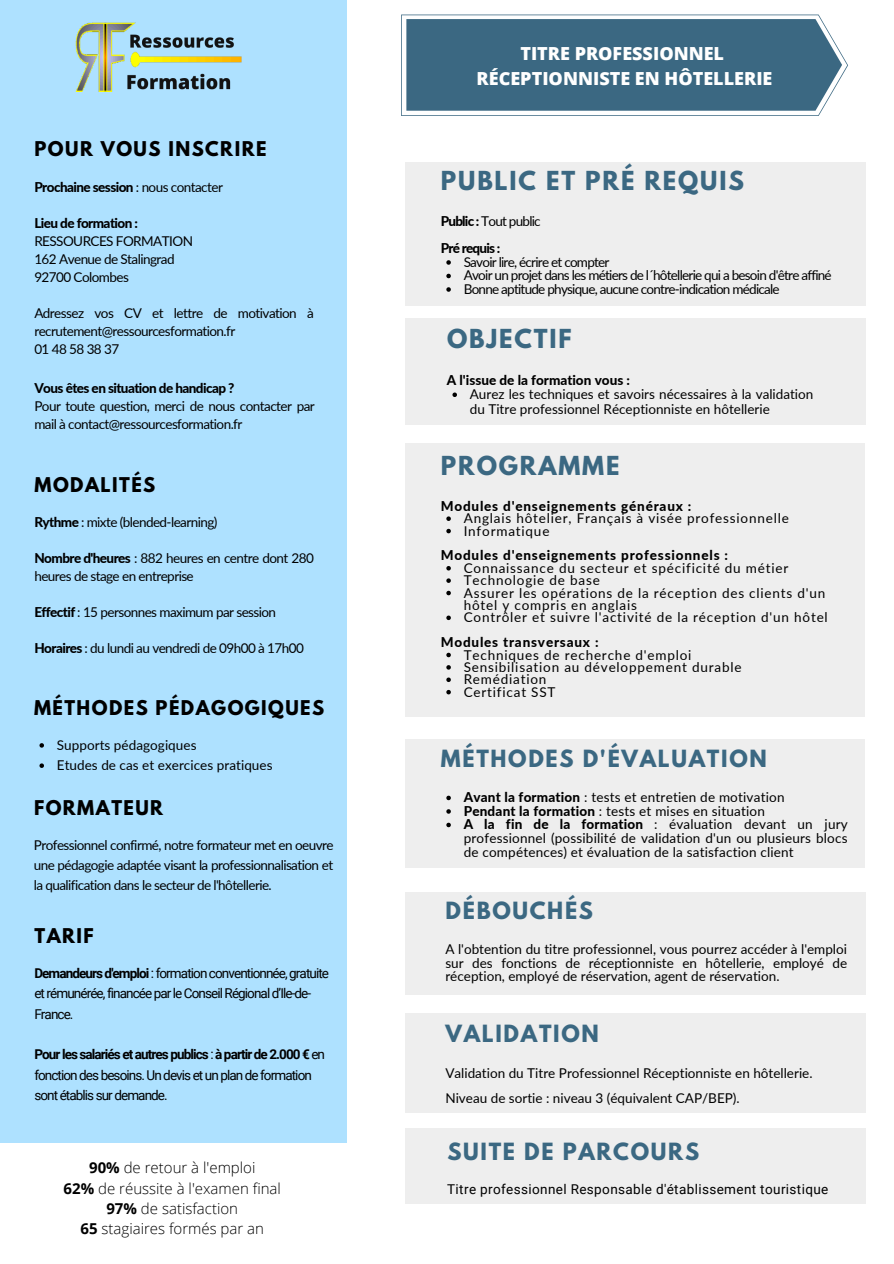
<style>
.page{position:relative;width:894px;height:1264px;background:#fff}
.page>*{position:absolute;margin:0;border:0;box-sizing:border-box;transform-origin:0 0}
.t1{font:700 23.25px "League Spartan";letter-spacing:.08em;color:#3b6882}
.t2{font:700 21px "League Spartan";letter-spacing:.08em;color:#3b6882}
.t3{font:700 18px "League Spartan";letter-spacing:.08em;color:#000}
.t4{font:800 18px "Open Sans";color:#fff}
.t5{font:300 15px "Open Sans";color:#000}
.t6{font:13.5px/13.5px "Lato";color:#000;text-align:justify}
.t7{font:13.5px/18px "Lato";letter-spacing:-.04em;color:#000}
.t8{font:13.5px/12.5px "Lato";letter-spacing:.06em;color:#000}
.t9{font:13.5px/20.2px "Roboto";letter-spacing:-.065em;color:#000}
.t10{font:13.5px "Lato";letter-spacing:-.055em;color:#000}
.t11{font:800 13.5px "Lato";letter-spacing:.06em;color:#000}
.t12{font:800 13.5px "Lato";letter-spacing:-.04em;color:#000}
.t13{font:13.5px "Roboto";letter-spacing:.03em;color:#000}
.t14{font:800 13.5px "Lato";color:#000}
.t15{font:800 13.5px "Lato";letter-spacing:-.055em;color:#000}
.s1{font-weight:400}
.s2{font-weight:800}
.s3{font-weight:700}
</style>
<div class="page">
<div style="left:0;top:0;width:346px;height:1142px;background:#aee1ff"></div>
<div style="left:405px;top:163px;width:460px;height:143px;background:#eee"></div>
<div style="left:405px;top:318px;width:460px;height:106px;background:#eee"></div>
<div style="left:405px;top:444px;width:459px;height:273px;background:#eee"></div>
<svg style="left:401px;top:15px;width:446px;height:101px;background:#537b91"></svg>
<img style="left:75px;top:22px;width:167px;height:70px">
<svg style="left:446px;top:516px;width:4px;height:5px"></svg>
<svg style="left:446px;top:529px;width:4px;height:4px"></svg>
<svg style="left:446px;top:566px;width:4px;height:4px"></svg>
<svg style="left:446px;top:578px;width:4px;height:5px"></svg>
<svg style="left:446px;top:591px;width:4px;height:4px"></svg>
<svg style="left:446px;top:615px;width:4px;height:5px"></svg>
<svg style="left:446px;top:652px;width:4px;height:5px"></svg>
<svg style="left:446px;top:665px;width:4px;height:4px"></svg>
<svg style="left:446px;top:677px;width:4px;height:5px"></svg>
<svg style="left:446px;top:690px;width:4px;height:4px"></svg>
<svg style="left:39px;top:743px;width:5px;height:4px"></svg>
<svg style="left:39px;top:763px;width:5px;height:5px"></svg>
<svg style="left:446px;top:260px;width:4px;height:5px"></svg>
<svg style="left:446px;top:274px;width:4px;height:4px"></svg>
<svg style="left:446px;top:287px;width:4px;height:5px"></svg>
<svg style="left:452px;top:392px;width:5px;height:5px"></svg>
<div style="left:405px;top:739px;width:459px;height:128px;background:#eee"></div>
<div style="left:405px;top:892px;width:460px;height:102px;background:#eee"></div>
<div style="left:405px;top:1013px;width:460px;height:99px;background:#eee"></div>
<svg style="left:446px;top:795px;width:4px;height:5px"></svg>
<svg style="left:446px;top:809px;width:4px;height:4px"></svg>
<svg style="left:446px;top:822px;width:4px;height:5px"></svg>
<div style="left:405px;top:1128px;width:460px;height:75px;background:#eee"></div>
<p class="t3" style="left:35px;top:140px;width:233px">POUR VOUS INSCRIRE</p>
<p class="t12" style="left:34px;top:178px;width:190px">Prochaine session <span class="s1">: nous contacter</span></p>
<p class="t12" style="left:34px;top:214px;width:105px">Lieu de formation :</p>
<p class="t7" style="left:34px;top:231px;width:160px">RESSOURCES FORMATION</p>
<p class="t7" style="left:34px;top:249px;width:142px">162 Avenue de Stalingrad</p>
<p class="t7" style="left:34px;top:267px;width:96px">92700 Colombes</p>
<p class="t7" style="left:34px;top:303px;width:281px">Adressez vos CV et lettre de motivation à recrutement@ressourcesformation.fr</p>
<p class="t6" style="left:34px;top:342px;width:86px">01 48 58 38 37</p>
<p class="t12" style="left:34px;top:379px;width:201px">Vous êtes en situation de handicap ?</p>
<p class="t7" style="left:34px;top:397px;width:282px">Pour toute question, merci de nous contacter par mail à contact@ressourcesformation.fr</p>
<p class="t3" style="left:35px;top:475px;width:122px">MODALITÉS</p>
<p class="t7" style="left:34px;top:513px;width:184px"><span class="s2">Rythme</span> : mixte (blended-learning)</p>
<p class="t7" style="left:34px;top:549px;width:281px"><span class="s2">Nombre d'heures</span> : 882 heures en centre dont 280 heures de stage en entreprise</p>
<p class="t7" style="left:34px;top:603px;width:243px"><span class="s2">Effectif</span> : 15 personnes maximum par session</p>
<p class="t7" style="left:34px;top:639px;width:271px"><span class="s2">Horaires</span> : du lundi au vendredi de 09h00 à 17h00</p>
<p class="t3" style="left:34px;top:698px;width:292px">MÉTHODES PÉDAGOGIQUES</p>
<p class="t6" style="left:57px;top:738px;width:141px">Supports pédagogiques</p>
<p class="t6" style="left:57px;top:758px;width:217px">Etudes de cas et exercices pratiques</p>
<p class="t3" style="left:34px;top:798px;width:131px">FORMATEUR</p>
<p class="t6" style="left:34px;top:834px;width:301px;line-height:20.2px">Professionnel confirmé, notre formateur met en oeuvre une pédagogie adaptée visant la professionnalisation et la qualification dans le secteur de l'hôtellerie.</p>
<p class="t3" style="left:35px;top:926px;width:61px">TARIF</p>
<p class="t9" style="left:34px;top:963px;width:296px"><span class="s3">Demandeurs d'emploi</span> : formation conventionnée, gratuite et rémunérée, financée par le Conseil Régional d’Ile-de-<br>France.</p>
<p class="t9" style="left:34px;top:1044px;width:292px"><span class="s3">Pour les salariés et autres publics</span> : <span class="s3">à partir de 2.000 €</span> en fonction des besoins. Un devis et un plan de formation sont établis sur demande.</p>
<p class="t5" style="left:89px;top:1157px;width:168px"><span class="s3">90%</span> de retour à l'emploi</p>
<p class="t5" style="left:64px;top:1177px;width:219px"><span class="s3">62%</span> de réussite à l'examen final</p>
<p class="t5" style="left:106px;top:1197px;width:133px"><span class="s3">97%</span> de satisfaction</p>
<p class="t5" style="left:80px;top:1218px;width:185px"><span class="s3">65</span> stagiaires formés par an</p>
<p class="t4" style="left:520px;top:41px;width:205px">TITRE PROFESSIONNEL</p>
<p class="t4" style="left:476px;top:66px;width:297px">RÉCEPTIONNISTE EN HÔTELLERIE</p>
<p class="t1" style="left:441px;top:169px;width:304px">PUBLIC ET PRÉ REQUIS</p>
<p class="t10" style="left:440px;top:213px;width:101px"><span class="s2">Public :</span> Tout public</p>
<p class="t15" style="left:440px;top:240px;width:61px">Pré requis :</p>
<p class="t10" style="left:463px;top:254px;width:147px">Savoir lire, écrire et compter</p>
<p class="t10" style="left:463px;top:267px;width:369px">Avoir un projet dans les métiers de l´hôtellerie qui a besoin d'être affiné</p>
<p class="t10" style="left:463px;top:281px;width:317px">Bonne aptitude physique, aucune contre-indication médicale</p>
<p class="t1" style="left:447px;top:327px;width:126px">OBJECTIF</p>
<p class="t14" style="left:446px;top:371px;width:185px">A l'issue de la formation vous :</p>
<p class="t6" style="left:469px;top:387px;width:345px;line-height:14.7px">Aurez les techniques et savoirs nécessaires à la validation du Titre professionnel Réceptionniste en hôtellerie</p>
<p class="t1" style="left:441px;top:453px;width:180px">PROGRAMME</p>
<p class="t8" style="left:463px;top:511px;width:326px">Anglais hôtelier, Français à visée professionnelle</p>
<p class="t8" style="left:463px;top:524px;width:87px">Informatique</p>
<p class="t8" style="left:463px;top:561px;width:326px">Connaissance du secteur et spécificité du métier</p>
<p class="t8" style="left:463px;top:573px;width:138px">Technologie de base</p>
<p class="t8" style="left:463px;top:586px;width:363px">Assurer les opérations de la réception des clients d'un hôtel y compris en anglais</p>
<p class="t8" style="left:463px;top:611px;width:365px">Contrôler et suivre l'activité de la réception d'un hôtel</p>
<p class="t8" style="left:463px;top:648px;width:229px">Techniques de recherche d'emploi</p>
<p class="t8" style="left:463px;top:660px;width:279px">Sensibilisation au développement durable</p>
<p class="t8" style="left:463px;top:673px;width:84px">Remédiation</p>
<p class="t8" style="left:463px;top:685px;width:93px">Certificat SST</p>
<p class="t11" style="left:440px;top:497px;width:252px">Modules d'enseignements généraux :</p>
<p class="t11" style="left:440px;top:547px;width:289px">Modules d'enseignements professionnels :</p>
<p class="t11" style="left:440px;top:633px;width:159px">Modules transversaux :</p>
<p class="t2" style="left:441px;top:748px;width:327px">MÉTHODES D'ÉVALUATION</p>
<p class="t6" style="left:463px;top:790px;width:322px"><span class="s2">Avant la formation</span> : tests et entretien de motivation</p>
<p class="t6" style="left:463px;top:804px;width:302px"><span class="s2">Pendant la formation</span> : tests et mises en situation</p>
<p class="t6" style="left:463px;top:817px;width:385px"><span class="s2">A la fin de la formation</span> : évaluation devant un jury professionnel (possibilité de validation d'un ou plusieurs blocs de compétences) et évaluation de la satisfaction client</p>
<p class="t2" style="left:445px;top:899px;width:149px">DÉBOUCHÉS</p>
<p class="t6" style="left:445px;top:942px;width:403px">A l'obtention du titre professionnel, vous pourrez accéder à l'emploi sur des fonctions de réceptionniste en hôtellerie, employé de réception, employé de réservation, agent de réservation.</p>
<p class="t2" style="left:445px;top:1023px;width:155px">VALIDATION</p>
<p class="t6" style="left:445px;top:1066px;width:368px">Validation du Titre Professionnel Réceptionniste en hôtellerie.</p>
<p class="t6" style="left:445px;top:1091px;width:296px">Niveau de sortie : niveau 3 (équivalent CAP/BEP).</p>
<p class="t2" style="left:447px;top:1140px;width:253px">SUITE DE PARCOURS</p>
<p class="t13" style="left:447px;top:1181px;width:382px">Titre professionnel Responsable d'établissement touristique</p>
</div>
